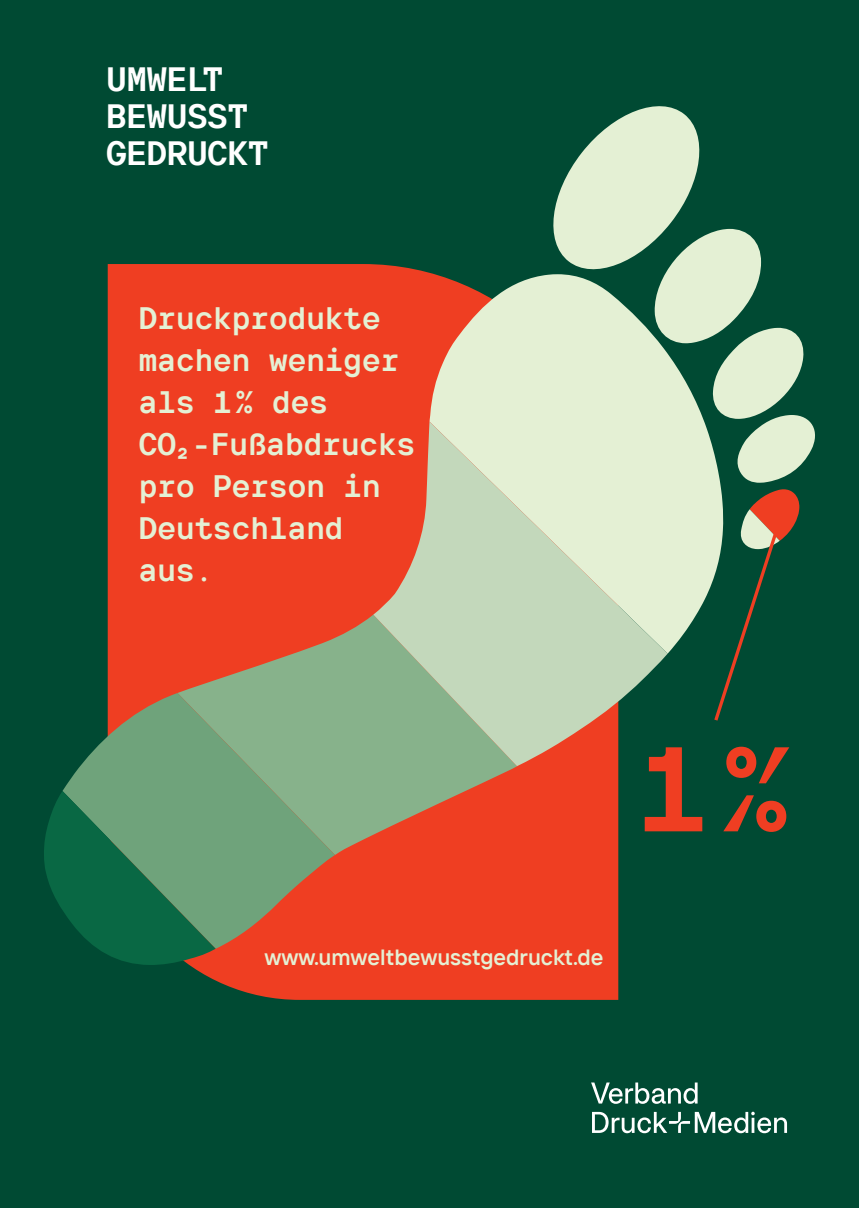
<style>
.page{position:relative;width:859px;height:1208px;background:#004a33}
.page>*{position:absolute;margin:0;border:0;box-sizing:border-box;transform-origin:0 0}
.t1{font:700 120px "TT Interphases Pro Mono";color:#ef3e22}
.t2{font:700 33.7px/37px "TT Interphases Pro Mono";color:#fff}
.t3{font:700 31px/42px "TT Interphases Pro Mono";color:#e4f0d4}
.t4{font:22px "TT Interphases Pro Dm Bd";color:#e4f0d4}
</style>
<div class="page">
<div style="left:108px;top:264px;width:510px;height:736px;background:#ef3e22"></div>
<svg style="left:591px;top:1082px;width:196px;height:51px"></svg>
<svg style="left:177px;top:614px;width:340px;height:241px;background:#ba7857"></svg>
<svg style="left:62px;top:693px;width:273px;height:255px;background:#80926d"></svg>
<svg style="left:44px;top:791px;width:172px;height:174px;background:#337c58"></svg>
<svg style="left:429px;top:274px;width:292px;height:379px;background:#cec5aa"></svg>
<svg style="left:373px;top:422px;width:295px;height:344px;background:#bfbfa1"></svg>
<svg style="left:544px;top:106px;width:271px;height:377px"></svg>
<svg style="left:712px;top:489px;width:87px;height:232px"></svg>
<p class="t2" style="left:106px;top:60px;width:163px">UMWELT<br>BEWUSST<br>GEDRUCKT</p>
<p class="t3" style="left:139px;top:297px;width:278px">Druckprodukte machen weniger als 1 % des<br>CO₂-Fußabdrucks pro Person in<br>Deutschland aus.</p>
<h1 class="t1" style="left:636px;top:710px;width:157px">1 %</h1>
<p class="t4" style="left:264px;top:943px;width:341px">www.umweltbewusstgedruckt.de</p>
</div>
